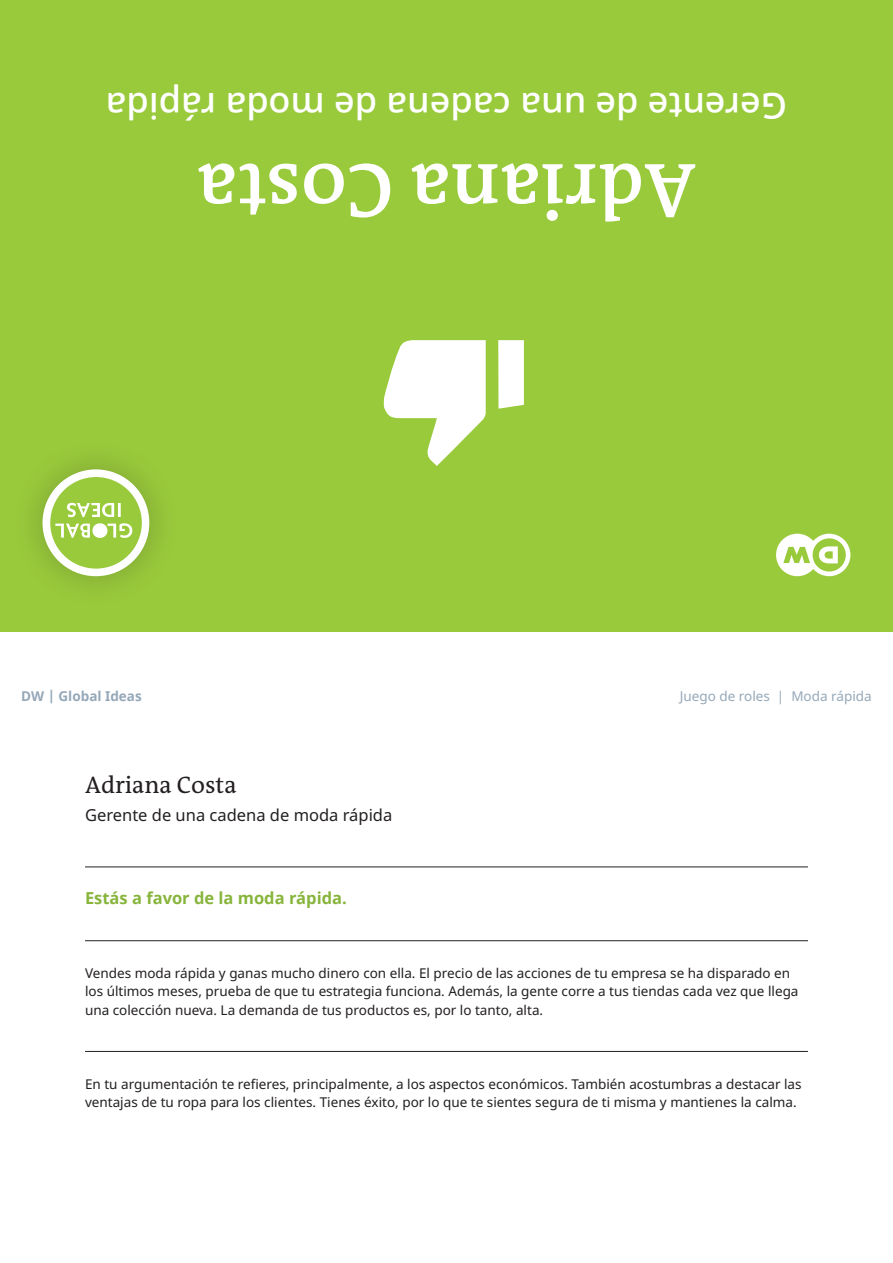
<style>
.page{position:relative;width:893px;height:1263px;background:#fff}
.page>*{position:absolute;margin:0;border:0;box-sizing:border-box;transform-origin:0 0}
.Frage{font:600 78px "DW The Antiqua B W6";color:#fff}
.Frage-2{font:500 36px "Noto Sans";color:#fff}
.Frage-3{font:24px "DW The Antiqua B W5 Plain";color:#231f20}
.Frage-4{font:16.5px "Noto Sans";color:#231f20}
.Fliesstext{font:700 16.5px "Noto Sans";color:#87b53b}
.Fliesstext-2{font:13.5px/18.5px "Noto Sans";color:#231f20}
.Fliesstext-3{font:13.5px "Noto Sans";color:#95a8b8}
.Fliesstext-4{font:700 13.5px "Noto Sans";color:#95a8b8}
</style>
<div class="page">
<div style="left:0;top:0;width:893px;height:631px;background:#99ca3b"></div>
<div style="left:10px;top:437px;width:172px;height:172px;background:#231f20;opacity:.25"></div>
<div style="left:43px;top:469px;width:106px;height:107px;background:#fff;border-radius:50%"></div>
<div style="left:50px;top:477px;width:92px;height:92px;background:#99ca3b;border-radius:50%"></div>
<svg style="left:55px;top:503px;width:77px;height:35px"></svg>
<svg style="left:776px;top:534px;width:74px;height:42px"></svg>
<svg style="left:383px;top:340px;width:103px;height:126px"></svg>
<svg style="left:498px;top:340px;width:26px;height:69px;background:#f9fcf4"></svg>
<hr style="left:85px;top:866px;width:723px;height:1px;background:#231f20">
<hr style="left:85px;top:940px;width:723px;height:1px;background:#231f20">
<hr style="left:85px;top:1051px;width:723px;height:1px;background:#231f20">
<p class="Frage-2" style="left:787px;top:131px;width:682px;rotate:-180deg">Gerente de una cadena de moda rápida</p>
<p class="Frage" style="left:696px;top:241px;width:501px;rotate:-180deg">Adriana Costa</p>
<p class="Fliesstext-4" style="left:21px;top:687px;width:122px">DW | Global Ideas</p>
<p class="Fliesstext-3" style="left:680px;top:687px;width:193px">Juego de roles | Moda rápida</p>
<p class="Frage-3" style="left:85px;top:770px;width:153px">Adriana Costa</p>
<p class="Frage-4" style="left:85px;top:803px;width:309px">Gerente de una cadena de moda rápida</p>
<p class="Fliesstext" style="left:85px;top:886px;width:263px">Estás a favor de la moda rápida.</p>
<p class="Fliesstext-2" style="left:85px;top:964px;width:715px">Vendes moda rápida y ganas mucho dinero con ella. El precio de las acciones de tu empresa se ha disparado en los últimos meses, prueba de que tu estrategia funciona. Además, la gente corre a tus tiendas cada vez que llega una colección nueva. La demanda de tus productos es, por lo tanto, alta.</p>
<p class="Fliesstext-2" style="left:85px;top:1075px;width:718px">En tu argumentación te refieres, principalmente, a los aspectos económicos. También acostumbras a destacar las ventajas de tu ropa para los clientes. Tienes éxito, por lo que te sientes segura de ti misma y mantienes la calma.</p>
</div>
